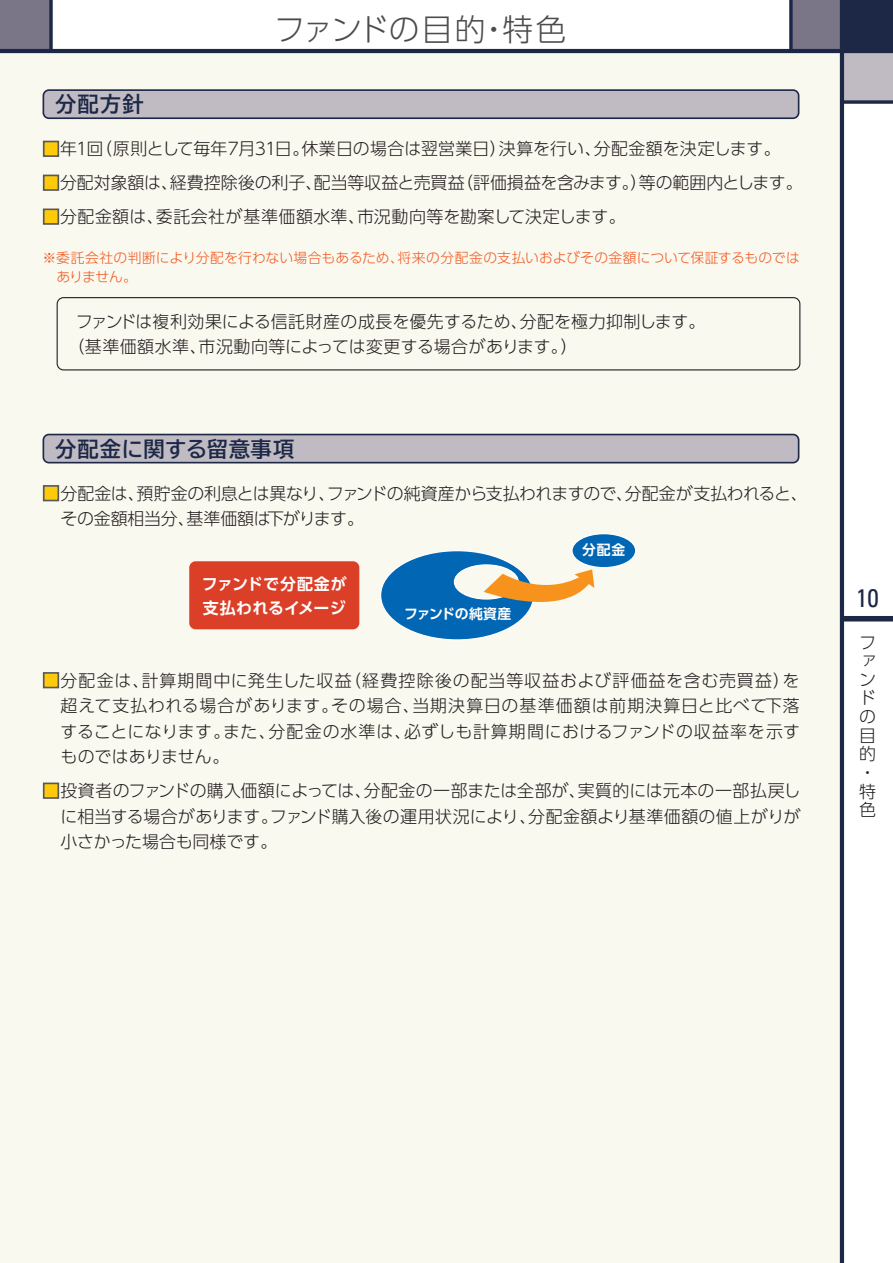
<style>
.page{position:relative;width:893px;height:1263px;background:#fff}
.page>*{position:absolute;margin:0;border:0;box-sizing:border-box;transform-origin:0 0}
.t1{font:300 30.75px "UD Shin Go Pro";letter-spacing:.005em;color:#4b4c4d}
.t2{font:condensed 25.5px "Univers LT Std";color:#1d2847}
.t3{font:700 21.3px "TBUD Go Std";letter-spacing:.04em;color:#1d2847}
.t4{font:300 16.95px/18.6px "UD Shin Go Pro";color:#231f20;text-align:justify}
.t5{font:300 16.95px/25.5px "UD Shin Go Pro";letter-spacing:-.02em;color:#231f20}
.t6{font:300 16.95px "UD Shin Go Pro";letter-spacing:.025em;color:#231f20}
.t7{font:700 15.9px/23.4px "UD Shin Go Pro De";letter-spacing:.02em;color:#fff}
.t8{font:300 13.8px/19.2px "UD Shin Go Pro";letter-spacing:.005em;color:#f15921}
.t9{font:700 13.8px "UD Shin Go Pro De";letter-spacing:-.025em;color:#fff}
.t10{font:700 13.8px "UD Shin Go Pro De";letter-spacing:.03em;color:#fff}
.s1{color:#feca0a}
</style>
<div class="page">
<div style="left:0;top:51px;width:842px;height:1212px;background:#faf9f0"></div>
<div style="left:0;top:0;width:51px;height:51px;background:#7a7587"></div>
<div style="left:842px;top:0;width:51px;height:51px;background:#1d2847"></div>
<div style="left:842px;top:51px;width:51px;height:51px;background:#c0bbc3"></div>
<div style="left:791px;top:0;width:51px;height:51px;background:#7a7587"></div>
<div style="left:842px;top:616px;width:51px;height:5px;background:#1d2847"></div>
<hr style="left:840px;top:0;width:4px;height:1263px;background:#1d2847">
<hr style="left:0;top:49px;width:893px;height:4px;background:#1d2847">
<svg style="left:844px;top:100px;width:49px;height:4px"></svg>
<svg style="left:49px;top:0;width:4px;height:49px"></svg>
<svg style="left:789px;top:0;width:4px;height:49px"></svg>
<div style="left:43px;top:141px;width:16px;height:16px;border:2px solid #57585a"></div>
<div style="left:43px;top:175px;width:16px;height:16px;border:2px solid #57585a"></div>
<div style="left:43px;top:208px;width:16px;height:17px;border:2px solid #57585a"></div>
<div style="left:43px;top:485px;width:16px;height:16px;border:2px solid #57585a"></div>
<div style="left:43px;top:672px;width:16px;height:16px;border:2px solid #57585a"></div>
<div style="left:43px;top:782px;width:16px;height:17px;border:2px solid #57585a"></div>
<div style="left:572px;top:534px;width:64px;height:34px;background:#0166b3;border-radius:50%"></div>
<div style="left:571px;top:533px;width:65px;height:35px;border:1px solid #fff;border-radius:50%"></div>
<div style="left:189px;top:561px;width:170px;height:68px;background:#db3f28;border-radius:6px"></div>
<svg style="left:380px;top:549px;width:214px;height:91px"></svg>
<svg style="left:43px;top:89px;width:756px;height:30px;background:#aeabb5"></svg>
<svg style="left:43px;top:434px;width:756px;height:29px;background:#b1adb7"></svg>
<div style="left:57px;top:297px;width:743px;height:73px;border:1px solid #231f20;border-radius:6px"></div>
<p class="t3" style="left:55px;top:87px;width:90px">分配方針</p>
<h1 class="t1" style="left:274px;top:4px;width:294px">ファンドの目的・特色</h1>
<p class="t4" style="left:43px;top:139px;width:740px"><span class="s1">■</span>年1回（原則として毎年7月31日。休業日の場合は翌営業日）決算を行い、分配金額を決定します。</p>
<p class="t4" style="left:43px;top:173px;width:762px"><span class="s1">■</span>分配対象額は、経費控除後の利子、配当等収益と売買益（評価損益を含みます。）等の範囲内とします。</p>
<p class="t6" style="left:43px;top:203px;width:585px"><span class="s1">■</span>分配金額は、委託会社が基準価額水準、市況動向等を勘案して決定します。</p>
<p class="t8" style="left:56px;top:248px;width:745px;text-indent:-14px">※委託会社の判断により分配を行わない場合もあるため、将来の分配金の支払いおよびその金額について保証するものではありません。</p>
<p class="t4" style="left:67px;top:308px;width:639px;line-height:25.5px;text-indent:8px">ファンドは複利効果による信託財産の成長を優先するため、分配を極力抑制します。（基準価額水準、市況動向等によっては変更する場合があります。）</p>
<p class="t3" style="left:55px;top:431px;width:241px">分配金に関する留意事項</p>
<p class="t5" style="left:61px;top:480px;width:749px;text-indent:-18px"><span class="s1">■</span>分配金は、預貯金の利息とは異なり、ファンドの純資産から支払われますので、分配金が支払われると、その金額相当分、基準価額は下がります。</p>
<p class="t7" style="left:202px;top:572px;width:146px">ファンドで分配金が支払われるイメージ</p>
<p class="t9" style="left:404px;top:602px;width:109px">ファンドの純資産</p>
<p class="t10" style="left:582px;top:539px;width:45px">分配金</p>
<p class="t4" style="left:61px;top:667px;width:741px;line-height:25.5px;text-indent:-18px"><span class="s1">■</span>分配金は、計算期間中に発生した収益（経費控除後の配当等収益および評価益を含む売買益）を超えて支払われる場合があります。その場合、当期決算日の基準価額は前期決算日と比べて下落することになります。また、分配金の水準は、必ずしも計算期間におけるファンドの収益率を示すものではありません。</p>
<p class="t4" style="left:61px;top:777px;width:741px;line-height:25.5px;text-indent:-18px"><span class="s1">■</span>投資者のファンドの購入価額によっては、分配金の一部または全部が、実質的には元本の一部払戻しに相当する場合があります。ファンド購入後の運用状況により、分配金額より基準価額の値上がりが小さかった場合も同様です。</p>
<h2 class="t2" style="left:856px;top:582px;width:24px">10</h2>
<p class="t4" style="left:859px;top:632px;width:18px;text-align:left">ファンドの目的・特色</p>
</div>
